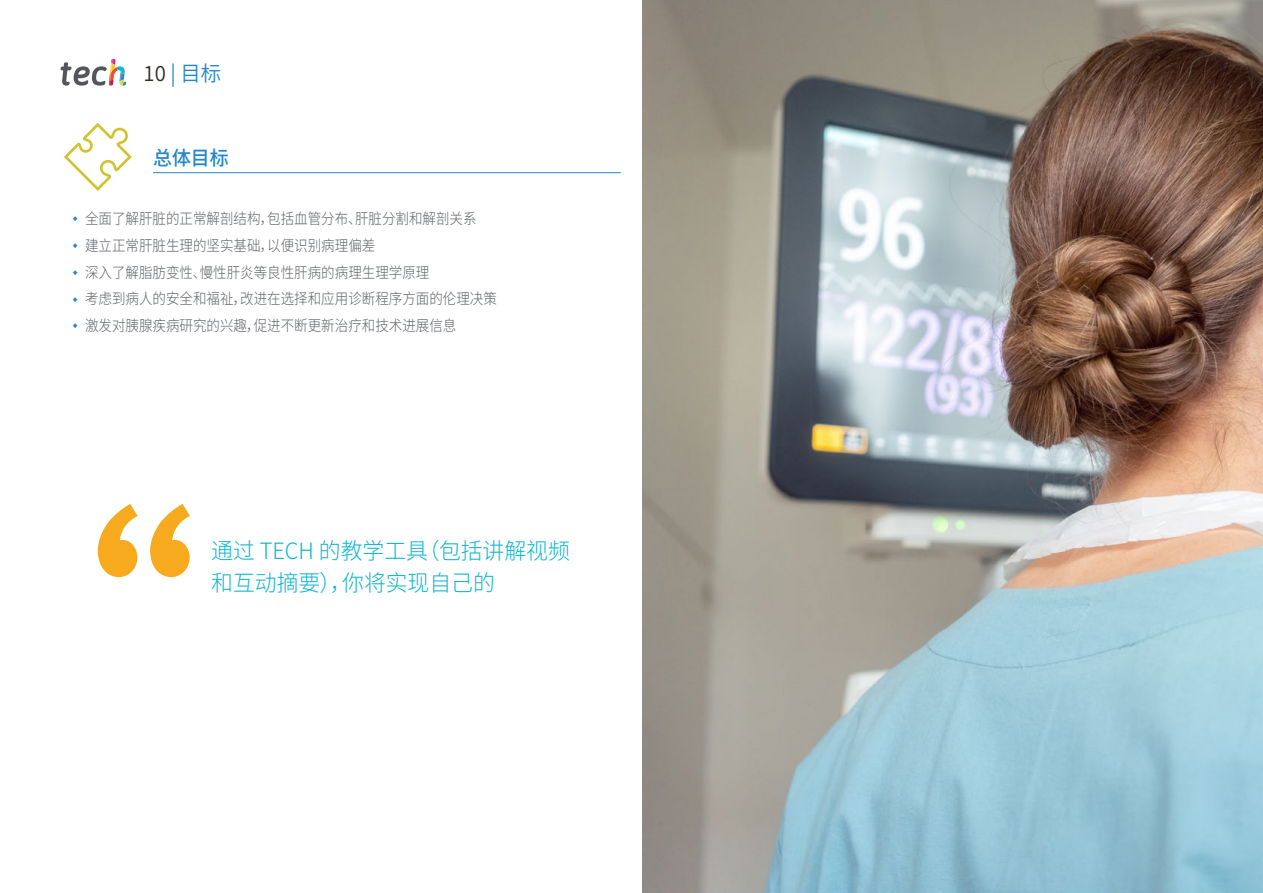
<style>
.page{position:relative;width:1263px;height:893px;background:#fff}
.page>*{position:absolute;margin:0;border:0;box-sizing:border-box;transform-origin:0 0}
.t1{font:300 22.5px/31.5px "Source Han Sans CN";color:#0fb6cf}
.t2{font:21px "Source Han Sans CN";color:#2488c9}
.t3{font:500 19.5px "Source Han Sans CN";color:#2488c9}
.t4{font:300 15px/26.7px "Source Han Sans CN";color:#61646a;scale:.9 1}
.s1{color:#312e20}
</style>
<div class="page">
<hr style="left:153px;top:172px;width:468px;height:1px;background:#2488c9">
<svg style="left:64px;top:123px;width:68px;height:68px"></svg>
<img style="left:642px;top:0;width:621px;height:893px">
<svg style="left:98px;top:504px;width:92px;height:73px"></svg>
<svg style="left:61px;top:59px;width:65px;height:27px"></svg>
<h2 class="t2" style="left:144px;top:61px;width:79px"><span class="s1">10</span> | 目标</h2>
<h3 class="t3" style="left:153px;top:147px;width:77px">总体目标</h3>
<p class="t4" style="left:85px;top:206px;width:459px">全面了解肝脏的正常解剖结构，包括血管分布、肝脏分割和解剖关系<br>建立正常肝脏生理的坚实基础，以便识别病理偏差<br>深入了解脂肪变性、慢性肝炎等良性肝病的病理生理学原理<br>考虑到病人的安全和福祉，改进在选择和应用诊断程序方面的伦理决策激发对胰腺疾病研究的兴趣，促进不断更新治疗和技术进展信息</p>
<h1 class="t1" style="left:211px;top:536px;width:360px">通过 TECH 的教学工具（包括讲解视频和互动摘要），你将实现自己的</h1>
</div>
